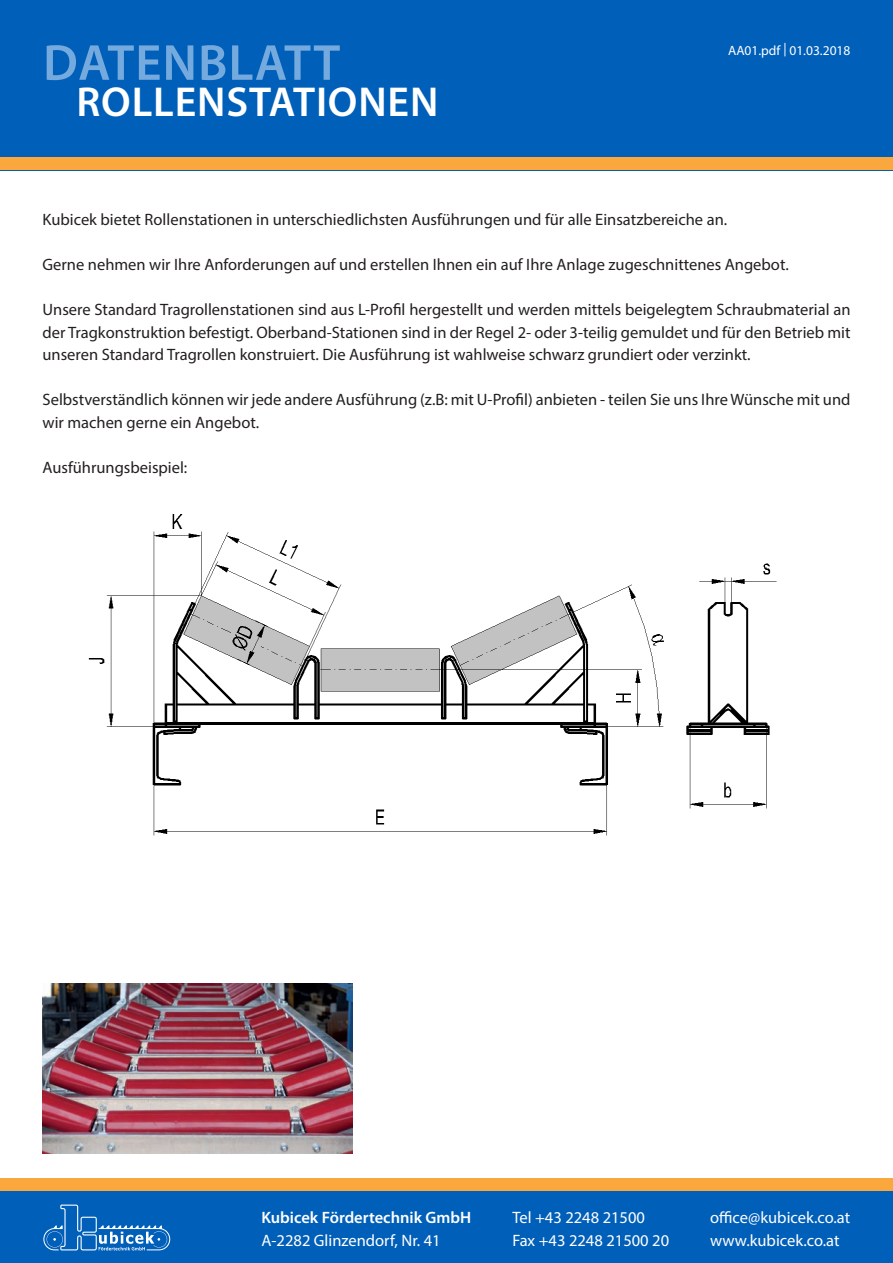
<style>
.page{position:relative;width:893px;height:1263px;background:#fff}
.page>*{position:absolute;margin:0;border:0;box-sizing:border-box;transform-origin:0 0}
.t1{font:600 51px "Myriad Pro";letter-spacing:.02em;color:#74aadd}
.t2{font:600 42px "Myriad Pro";letter-spacing:.02em;color:#fff}
.t3{font:16.5px/22.5px "Myriad Pro";color:#231f20;text-align:justify}
.t4{font:16.5px "Myriad Pro";color:#fff}
.t5{font:600 16.5px "Myriad Pro";color:#fff}
.t6{font:13.5px "Myriad Pro";color:#fff}
</style>
<div class="page">
<img style="left:43px;top:983px;width:310px;height:170px">
<div style="left:0;top:0;width:893px;height:170px;background:#005fb9"></div>
<div style="left:0;top:1184px;width:893px;height:79px;background:#005fb9"></div>
<svg style="left:43px;top:1204px;width:127px;height:46px"></svg>
<div style="left:0;top:157px;width:893px;height:13px;background:#faa83d"></div>
<div style="left:0;top:1178px;width:893px;height:13px;background:#faa83d"></div>
<img style="left:88px;top:514px;width:689px;height:322px">
<p class="t1" style="left:43px;top:30px;width:299px">DATENBLATT</p>
<p class="t2" style="left:77px;top:75px;width:363px">ROLLENSTATIONEN</p>
<p class="t6" style="left:728px;top:42px;width:124px">AA01.pdf | 01.03.2018</p>
<p class="t3" style="left:43px;top:208px;width:686px">Kubicek bietet Rollenstationen in unterschiedlichsten Ausführungen und für alle Einsatzbereiche an.</p>
<p class="t3" style="left:43px;top:253px;width:748px">Gerne nehmen wir Ihre Anforderungen auf und erstellen Ihnen ein auf Ihre Anlage zugeschnittenes Angebot.</p>
<p class="t3" style="left:43px;top:298px;width:809px">Unsere Standard Tragrollenstationen sind aus L-Profil hergestellt und werden mittels beigelegtem Schraubmaterial an der Tragkonstruktion befestigt. Oberband-Stationen sind in der Regel 2- oder 3-teilig gemuldet und für den Betrieb mit unseren Standard Tragrollen konstruiert. Die Ausführung ist wahlweise schwarz grundiert oder verzinkt.</p>
<p class="t3" style="left:43px;top:388px;width:809px">Selbstverständlich können wir jede andere Ausführung (z.B: mit U-Profil) anbieten - teilen Sie uns Ihre Wünsche mit und wir machen gerne ein Angebot.</p>
<p class="t3" style="left:43px;top:455px;width:146px">Ausführungsbeispiel:</p>
<p class="t5" style="left:261px;top:1207px;width:211px">Kubicek Fördertechnik GmbH</p>
<p class="t4" style="left:261px;top:1230px;width:181px">A-2282 Glinzendorf, Nr. 41</p>
<p class="t4" style="left:512px;top:1207px;width:134px">Tel +43 2248 21500</p>
<p class="t4" style="left:512px;top:1230px;width:158px">Fax +43 2248 21500 20</p>
<p class="t4" style="left:710px;top:1207px;width:142px">office@kubicek.co.at</p>
<p class="t4" style="left:710px;top:1230px;width:131px">www.kubicek.co.at</p>
</div>
